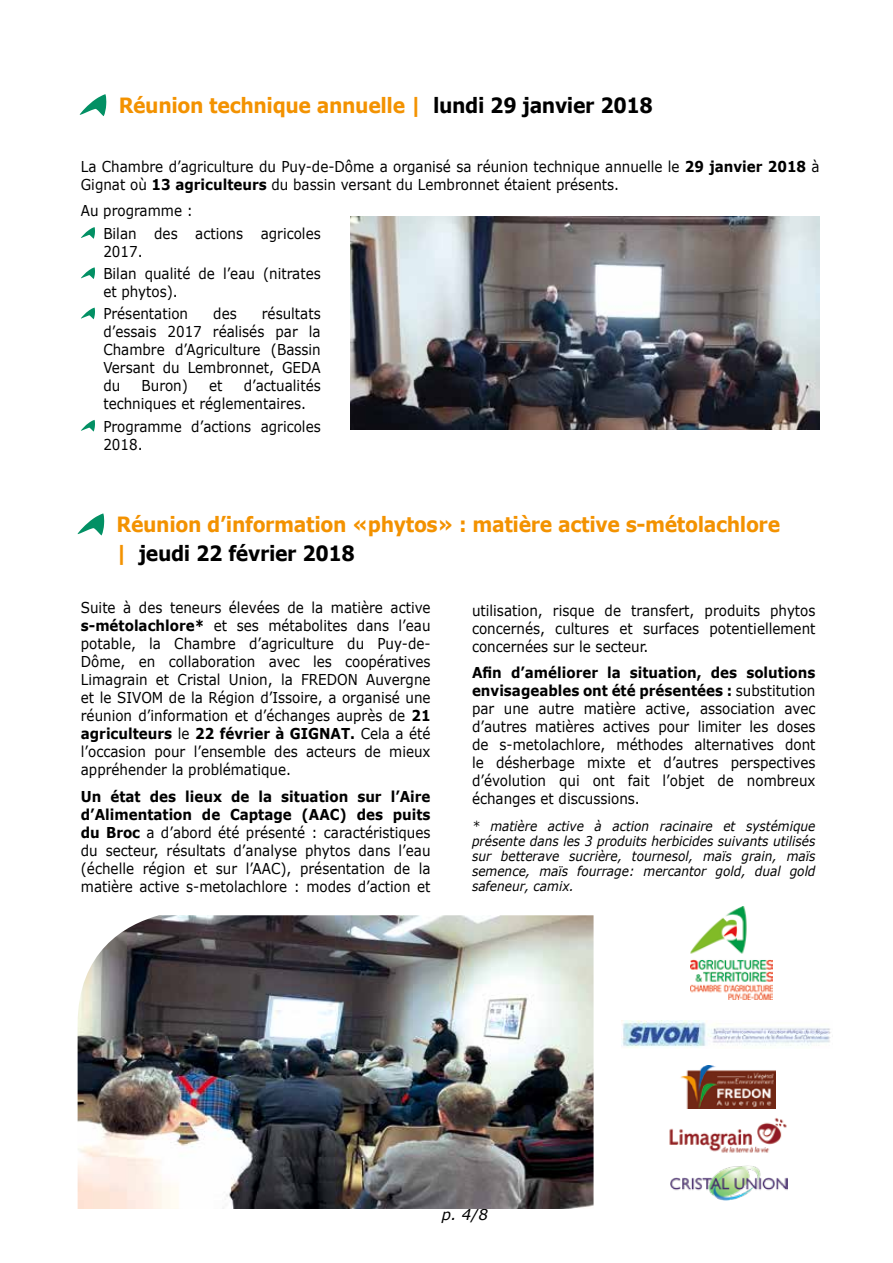
<style>
.page{position:relative;width:893px;height:1263px;background:#fff}
.page>*{position:absolute;margin:0;border:0;box-sizing:border-box;transform-origin:0 0}
.t1{font:700 21px/28.5px "Verdana";letter-spacing:-.02em;color:#f39200;scale:.9 1}
.t2{font:15px/18px "Verdana";color:#000;scale:.9 1}
.t3{font:italic 15px "Verdana";color:#000}
.t4{font:italic 13.5px/15px "Verdana";color:#000;text-align:justify;scale:.9 1}
.s1{color:#000}
.s2{font-weight:700}
</style>
<div class="page">
<svg style="left:78px;top:513px;width:26px;height:22px"></svg>
<img style="left:78px;top:915px;width:516px;height:294px">
<img style="left:680px;top:1066px;width:95px;height:43px">
<img style="left:691px;top:906px;width:82px;height:94px">
<svg style="left:80px;top:94px;width:26px;height:22px"></svg>
<svg style="left:81px;top:227px;width:14px;height:12px"></svg>
<svg style="left:81px;top:267px;width:14px;height:12px"></svg>
<svg style="left:81px;top:308px;width:14px;height:11px"></svg>
<svg style="left:81px;top:420px;width:14px;height:11px"></svg>
<img style="left:351px;top:217px;width:469px;height:212px">
<img style="left:622px;top:1020px;width:209px;height:28px">
<img style="left:669px;top:1118px;width:118px;height:35px">
<img style="left:670px;top:1165px;width:117px;height:35px">
<h1 class="t1" style="left:119px;top:91px;width:595px">Réunion technique annuelle | <span class="s1">lundi 29 janvier 2018</span></h1>
<p class="t2" style="left:81px;top:157px;width:822px">La Chambre d’agriculture du Puy-de-Dôme a organisé sa réunion technique annuelle le <span class="s2">29 janvier 2018</span> à<br>Gignat où <span class="s2">13 agriculteurs</span> du bassin versant du Lembronnet étaient présents.</p>
<p class="t2" style="left:103px;top:200px;width:243px;line-height:22.2px;text-indent:-22px">Au programme :<br>Bilan des actions agricoles</p>
<p class="t2" style="left:103px;top:240px;width:243px;line-height:22.2px">2017.<br>Bilan qualité de l’eau (nitrates</p>
<p class="t2" style="left:103px;top:280px;width:96px;line-height:22.2px">et phytos).<br>Présentation</p>
<p class="t2" style="left:103px;top:305px;width:243px;text-align:justify;text-indent:159px">résultats d’essais 2017 réalisés par la Chambre d’Agriculture (Bassin Versant du Lembronnet, GEDA du</p>
<p class="t2" style="left:213px;top:305px;width:28px">des</p>
<p class="t2" style="left:103px;top:377px;width:243px;text-indent:140px">d’actualités techniques et réglementaires.</p>
<p class="t2" style="left:103px;top:417px;width:243px">Programme d’actions agricoles<br>2018.</p>
<p class="t2" style="left:142px;top:377px;width:53px">Buron)</p>
<p class="t2" style="left:209px;top:377px;width:16px">et</p>
<h1 class="t1" style="left:117px;top:510px;width:739px">Réunion d’information «phytos» : matière active s-métolachlore | <span class="s1">jeudi 22 février 2018</span></h1>
<p class="t2" style="left:81px;top:599px;width:390px;text-align:justify">Suite à des teneurs élevées de la matière active <span class="s2">s-métolachlore*</span> et ses métabolites dans l’eau potable, la Chambre d’agriculture du Puy-de-Dôme, en collaboration avec les coopératives Limagrain et Cristal Union, la FREDON Auvergne et le SIVOM de la Région d’Issoire, a organisé une réunion d’information et d’échanges auprès de <span class="s2">21 agriculteurs</span> le <span class="s2">22 février à GIGNAT.</span> Cela a été l’occasion pour l’ensemble des acteurs de mieux appréhender la problématique.</p>
<p class="t2" style="left:81px;top:787px;width:390px;text-align:justify"><span class="s2">Un état des lieux de la situation sur l’Aire d’Alimentation de Captage (AAC) des puits du Broc</span> a d’abord été présenté : caractéristiques du secteur, résultats d’analyse phytos dans l’eau (échelle région et sur l’AAC), présentation de la matière active s-metolachlore : modes d’action et</p>
<p class="t2" style="left:472px;top:601px;width:383px;text-align:justify">utilisation, risque de transfert, produits phytos concernés, cultures et surfaces potentiellement concernées sur le secteur.</p>
<p class="t2" style="left:472px;top:664px;width:383px;text-align:justify"><span class="s2">Afin d’améliorer la situation, des solutions envisageables ont été présentées :</span> substitution par une autre matière active, association avec d’autres matières actives pour limiter les doses de s-metolachlore, méthodes alternatives dont le désherbage mixte et d’autres perspectives d’évolution qui ont fait l’objet de nombreux échanges et discussions.</p>
<p class="t4" style="left:472px;top:818px;width:383px">* matière active à action racinaire et systémique présente dans les 3 produits herbicides suivants utilisés sur betterave sucrière, tournesol, maïs grain, maïs semence, maïs fourrage: mercantor gold, dual gold safeneur, camix.</p>
<p class="t3" style="left:442px;top:1205px;width:47px">p. 4/8</p>
</div>
